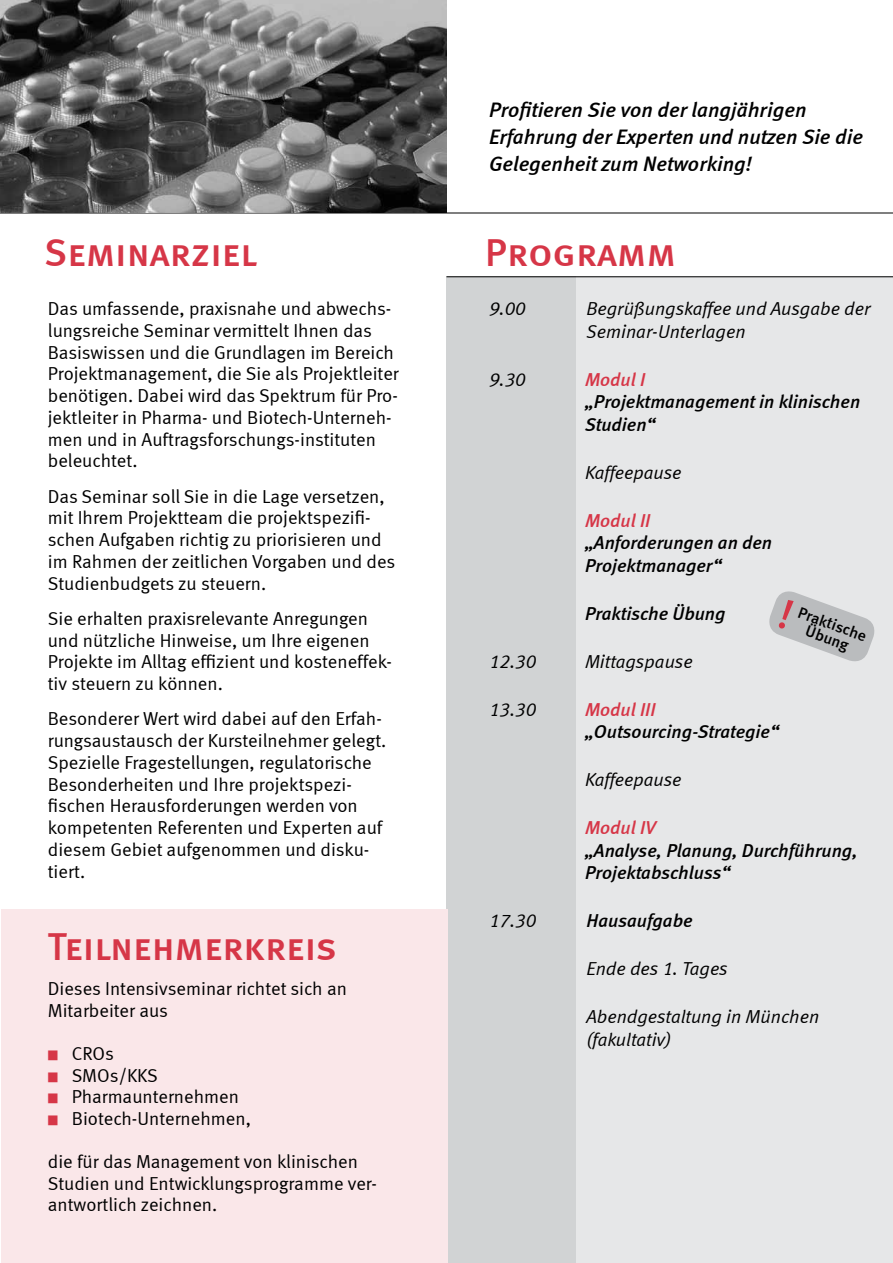
<style>
.page{position:relative;width:893px;height:1263px;background:#fff}
.page>*{position:absolute;margin:0;border:0;box-sizing:border-box;transform-origin:0 0}
.t1{font:39px "Meta Medium LF Caps";color:#d63647}
.t2{font:italic 21px/27px "Meta Medium LF";color:#000}
.t3{font:18.75px/21.8px "Meta Normal LF";color:#000}
.t4{font:italic 18.75px/22.5px "Meta Medium LF";color:#000}
.t5{font:italic 18.75px/22.5px "Meta Normal LF";color:#000}
.t6{font:italic 18.75px "Meta Medium LF";color:#d63647}
.t7{font:16.05px/14.9px "Meta Medium LF";color:#000;text-align:center}
.s1{color:#d63647}
</style>
<div class="page">
<div style="left:446px;top:276px;width:447px;height:987px;background:#e6e7e8"></div>
<hr style="left:0;top:213px;width:893px;height:1px;background:#000">
<img style="left:0;top:0;width:446px;height:212px">
<div style="left:446px;top:276px;width:130px;height:987px;background:#d1d3d4"></div>
<hr style="left:446px;top:276px;width:447px;height:1px;background:#000">
<div style="left:1px;top:910px;width:447px;height:353px;background:#fae7e9"></div>
<svg style="left:769px;top:591px;width:106px;height:71px"></svg>
<p class="t2" style="left:489px;top:96px;width:375px">Profitieren Sie von der langjährigen<br>Erfahrung der Experten und nutzen Sie die<br>Gelegenheit zum Networking!</p>
<h1 class="t1" style="left:44px;top:230px;width:215px">Seminarziel</h1>
<h1 class="t1" style="left:485px;top:230px;width:193px">Programm</h1>
<p class="t3" style="left:48px;top:298px;width:352px">Das umfassende, praxisnahe und abwechs&shy;lungsreiche Seminar vermittelt Ihnen das Basiswissen und die Grundlagen im Bereich Projektmanagement, die Sie als Projektleiter benötigen. Dabei wird das Spektrum für Pro&shy;jektleiter in Pharma- und Biotech-Unterneh&shy;men und in Auftragsforschungs-instituten beleuchtet.</p>
<p class="t3" style="left:48px;top:485px;width:349px">Das Seminar soll Sie in die Lage versetzen, mit Ihrem Projektteam die projektspezifi&shy;schen Aufgaben richtig zu priorisieren und im Rahmen der zeitlichen Vorgaben und des Studienbudgets zu steuern.</p>
<p class="t3" style="left:48px;top:607px;width:346px">Sie erhalten praxisrelevante Anregungen und nützliche Hinweise, um Ihre eigenen Projekte im Alltag effizient und kosteneffek&shy;tiv steuern zu können.</p>
<p class="t3" style="left:48px;top:708px;width:340px">Besonderer Wert wird dabei auf den Erfah&shy;rungsaustausch der Kursteilnehmer gelegt.<br>Spezielle Fragestellungen, regulatorische Besonderheiten und Ihre projektspezi&shy;fischen Herausforderungen werden von kompetenten Referenten und Experten auf diesem Gebiet aufgenommen und disku&shy;tiert.</p>
<p class="t5" style="left:489px;top:297px;width:38px">9.00</p>
<p class="t5" style="left:586px;top:297px;width:286px">Begrüßungskaffee und Ausgabe der<br>Seminar-Unterlagen</p>
<p class="t5" style="left:489px;top:368px;width:38px">9.30</p>
<p class="t6" style="left:585px;top:368px;width:62px">Modul I</p>
<p class="t4" style="left:585px;top:390px;width:277px">„Projektmanagement in klinischen<br>Studien“</p>
<p class="t5" style="left:585px;top:461px;width:98px">Kaffeepause</p>
<p class="t6" style="left:585px;top:509px;width:67px">Modul II</p>
<p class="t4" style="left:585px;top:531px;width:189px">„Anforderungen an den<br>Projektmanager“</p>
<p class="t4" style="left:585px;top:602px;width:142px">Praktische Übung</p>
<p class="t5" style="left:489px;top:650px;width:49px">12.30</p>
<p class="t5" style="left:585px;top:650px;width:109px">Mittagspause</p>
<p class="t5" style="left:489px;top:698px;width:49px">13.30</p>
<p class="t6" style="left:585px;top:698px;width:72px">Modul III</p>
<p class="t4" style="left:585px;top:720px;width:195px">„Outsourcing-Strategie“</p>
<p class="t5" style="left:585px;top:768px;width:98px">Kaffeepause</p>
<p class="t6" style="left:585px;top:817px;width:73px">Modul IV</p>
<p class="t4" style="left:585px;top:839px;width:274px">„Analyse, Planung, Durchführung,<br>Projektabschluss“</p>
<p class="t5" style="left:489px;top:909px;width:49px">17.30</p>
<p class="t4" style="left:586px;top:909px;width:108px">Hausaufgabe</p>
<p class="t5" style="left:586px;top:957px;width:143px">Ende des 1. Tages</p>
<p class="t5" style="left:586px;top:1005px;width:234px">Abendgestaltung in München (fakultativ)</p>
<p class="t7" style="left:801px;top:605px;width:73px;rotate:20deg">Praktische<br>Übung</p>
<h1 class="t1" style="left:48px;top:924px;width:291px">Teilnehmerkreis</h1>
<p class="t3" style="left:48px;top:978px;width:301px">Dieses Intensivseminar richtet sich an<br>Mitarbeiter aus</p>
<p class="t3" style="left:48px;top:1042px;width:68px"><span class="s1">■</span> CROs</p>
<p class="t3" style="left:48px;top:1064px;width:111px"><span class="s1">■</span> SMOs/KKS</p>
<p class="t3" style="left:48px;top:1086px;width:193px"><span class="s1">■</span> Pharmaunternehmen</p>
<p class="t3" style="left:48px;top:1107px;width:205px"><span class="s1">■</span> Biotech-Unternehmen,</p>
<p class="t3" style="left:48px;top:1150px;width:331px">die für das Management von klinischen<br>Studien und Entwicklungsprogramme ver&shy;antwortlich zeichnen.</p>
</div>
